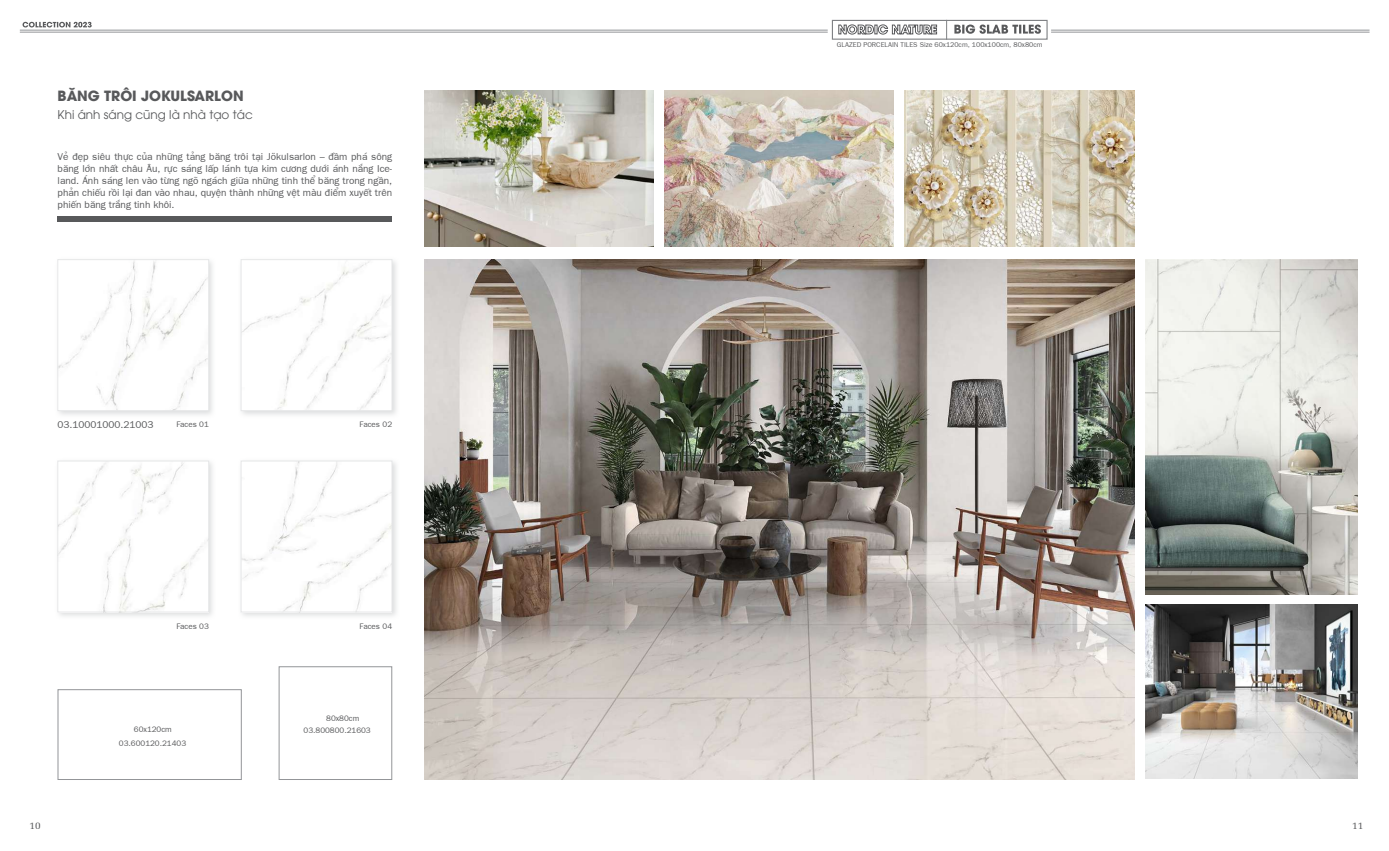
<style>
.page{position:relative;width:1389px;height:851px;background:#fff}
.page>*{position:absolute;margin:0;border:0;box-sizing:border-box;transform-origin:0 0}
.t1{font:700 14px "UTM Avo";color:#58595b}
.t2{font:12px "UTM Avo";color:#58595b}
.t3{font:10px/12px "SFU Franklin Gothic";color:#58595b;text-align:justify}
.t4{font:10px "SFU Melior";color:#58595b}
.t5{font:8px/14.3px "SFU Franklin Gothic";color:#58595b;text-align:center}
.t6{font:7px "SFU Franklin Gothic";color:#58595b}
</style>
<div class="page">
<img style="left:424px;top:259px;width:710px;height:520px">
<div style="left:54px;top:256px;width:162px;height:162px;background:#d1d3d4;opacity:.75"></div>
<img style="left:60px;top:261px;width:147px;height:147px">
<div style="left:58px;top:259px;width:151px;height:151px;border:1px solid #e6e7e8"></div>
<div style="left:238px;top:256px;width:162px;height:162px;background:#d1d3d4;opacity:.75"></div>
<img style="left:243px;top:261px;width:147px;height:147px">
<div style="left:241px;top:259px;width:151px;height:151px;border:1px solid #e6e7e8"></div>
<div style="left:54px;top:457px;width:162px;height:162px;background:#d1d3d4;opacity:.75"></div>
<img style="left:60px;top:463px;width:147px;height:147px">
<div style="left:58px;top:461px;width:151px;height:151px;border:1px solid #e6e7e8"></div>
<div style="left:238px;top:457px;width:162px;height:162px;background:#d1d3d4;opacity:.75"></div>
<img style="left:243px;top:463px;width:147px;height:147px">
<div style="left:241px;top:461px;width:151px;height:151px;border:1px solid #e6e7e8"></div>
<div style="left:58px;top:216px;width:334px;height:5px;background:#58595b"></div>
<div style="left:58px;top:689px;width:184px;height:90px;border:1px solid #939598"></div>
<div style="left:279px;top:666px;width:113px;height:113px;border:1px solid #939598"></div>
<img style="left:1145px;top:604px;width:213px;height:174px">
<img style="left:1145px;top:259px;width:213px;height:335px">
<img style="left:424px;top:90px;width:230px;height:157px">
<img style="left:664px;top:90px;width:230px;height:157px">
<img style="left:905px;top:90px;width:229px;height:157px">
<svg style="left:23px;top:22px;width:69px;height:5px"></svg>
<hr style="left:20px;top:30px;width:808px;height:1px;background:#939598">
<hr style="left:20px;top:32px;width:808px;height:1px;background:#939598">
<hr style="left:1051px;top:30px;width:319px;height:1px;background:#939598">
<hr style="left:1051px;top:32px;width:319px;height:1px;background:#939598">
<div style="left:832px;top:20px;width:216px;height:20px;background:#fff;border:1px solid #808285"></div>
<svg style="left:946px;top:20px;width:1px;height:20px"></svg>
<svg style="left:954px;top:25px;width:87px;height:9px"></svg>
<svg style="left:838px;top:24px;width:99px;height:11px"></svg>
<h1 class="t1" style="left:58px;top:84px;width:188px">BĂNG TRÔI JOKULSARLON</h1>
<p class="t2" style="left:58px;top:105px;width:197px">Khi ánh sáng cũng là nhà tạo tác</p>
<p class="t3" style="left:58px;top:149px;width:336px">Vẻ đẹp siêu thực của những tảng băng trôi tại Jökulsarlon – đầm phá sông băng lớn nhất châu Âu, rực sáng lấp lánh tựa kim cương dưới ánh nắng Ice&shy;land. Ánh sáng len vào từng ngõ ngách giữa những tinh thể băng trong ngần, phản chiếu rồi lại đan vào nhau, quyện thành những vệt màu điểm xuyết trên phiến băng trắng tinh khôi.</p>
<p class="t3" style="left:58px;top:417px;width:97px">03.10001000.21003</p>
<p class="t5" style="left:176px;top:416px;width:34px">Faces 01</p>
<p class="t5" style="left:360px;top:416px;width:34px">Faces 02</p>
<p class="t5" style="left:176px;top:617px;width:34px">Faces 03</p>
<p class="t5" style="left:360px;top:617px;width:34px">Faces 04</p>
<p class="t5" style="left:326px;top:709px;width:35px">80x80cm</p>
<p class="t5" style="left:119px;top:721px;width:69px">60x120cm<br>03.600120.21403</p>
<p class="t5" style="left:304px;top:722px;width:69px">03.800800.21603</p>
<p class="t6" style="left:837px;top:39px;width:207px">GLAZED PORCELAIN TILES Size 60x120cm, 100x100cm, 80x80cm</p>
<p class="t4" style="left:30px;top:817px;width:13px">10</p>
<p class="t4" style="left:1352px;top:817px;width:13px">11</p>
</div>
